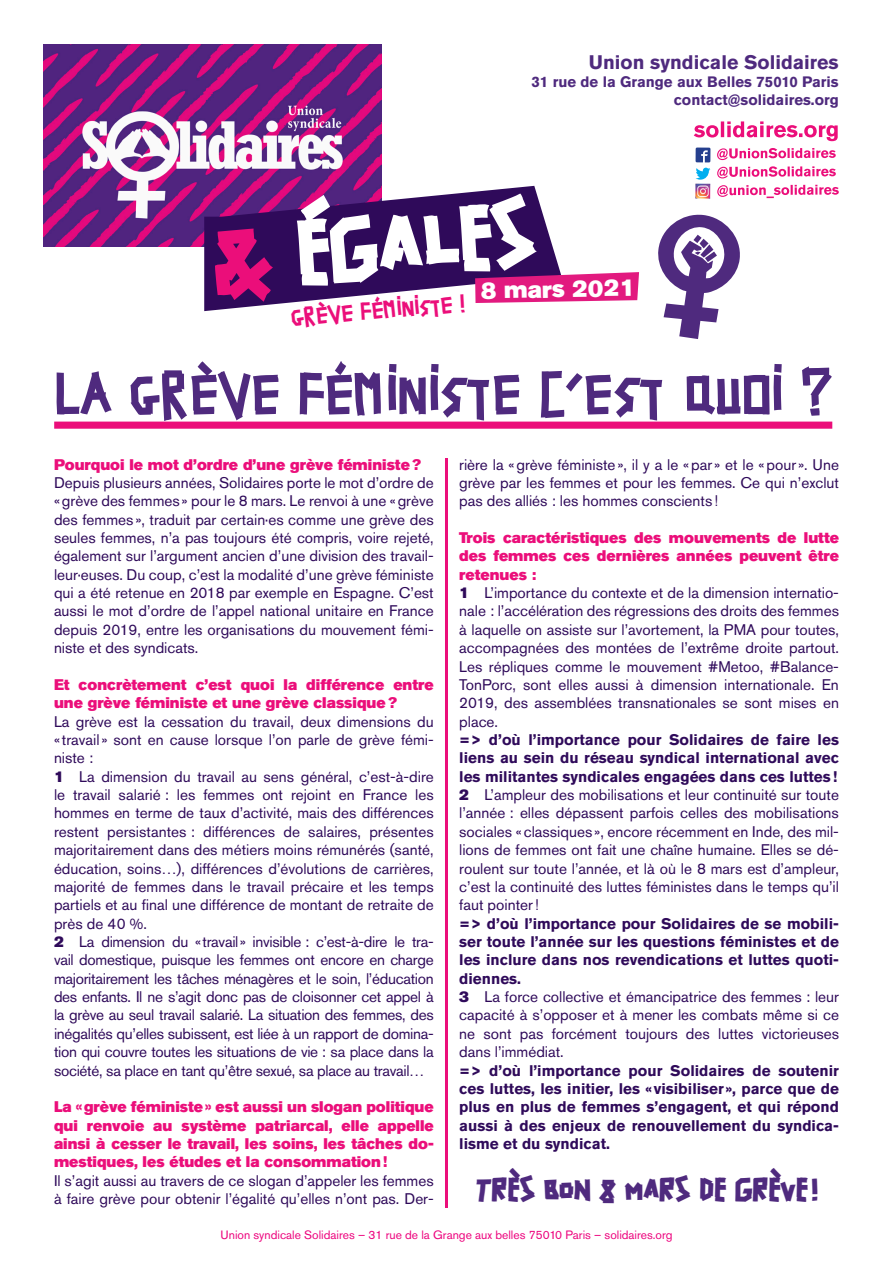
<style>
.page{position:relative;width:893px;height:1263px;background:#fff}
.page>*{position:absolute;margin:0;border:0;box-sizing:border-box;transform-origin:0 0}
.t1{font:74.85px "Solidaire Action";color:#fff}
.Titre_style_2{font:53.4px "Solidaire Manif";color:#4f2a7e}
.t2{font:27px "Solidaire Action";color:#4f2a7e}
.t3{font:23.7px "Akzidenz Grotesk Std Super";color:#fff}
.t4{font:22.05px "Solidaire Manif";color:#eb0e7a}
.t5{font:700 19.5px "Akzidenz Grotesk Std";color:#4f2a7e}
.Style_de_paragraphe{font:15.3px/18.3px "Akzidenz Grotesk Std";color:#2f0a5a;text-align:justify}
.Style_de_paragraphe-2{font:700 15.3px/18.3px "Akzidenz Grotesk Std";color:#2f0a5a;text-align:justify}
.Style_de_paragraphe-3{font:15.3px/18.3px "Akzidenz Grotesk Std Super";color:#eb0e7a;text-align:justify}
.t6{font:700 15px "Akzidenz Grotesk Std";color:#4f2a7e}
.t7{font:12px "Akzidenz Grotesk Std";color:#ed027d}
.s1{color:#eb0e7a}
.s2{font-family:"Akzidenz Grotesk Std Super"}
</style>
<div class="page">
<img style="left:44px;top:45px;width:337px;height:201px">
<svg style="left:695px;top:168px;width:15px;height:12px"></svg>
<svg style="left:696px;top:148px;width:14px;height:14px"></svg>
<img style="left:695px;top:184px;width:15px;height:15px">
<svg style="left:717px;top:148px;width:119px;height:12px"></svg>
<svg style="left:717px;top:166px;width:119px;height:12px"></svg>
<svg style="left:717px;top:185px;width:122px;height:13px"></svg>
<svg style="left:694px;top:125px;width:24px;height:13px"></svg>
<hr style="left:721px;top:121px;width:3px;height:16px;background:#eb0e7a">
<svg style="left:727px;top:121px;width:111px;height:20px"></svg>
<svg style="left:204px;top:186px;width:435px;height:125px"></svg>
<svg style="left:658px;top:214px;width:82px;height:125px"></svg>
<div style="left:54px;top:422px;width:778px;height:7px;background:#eb0e7a"></div>
<hr style="left:445px;top:458px;width:3px;height:750px;background:#eb0e7a">
<p class="t5" style="left:589px;top:51px;width:251px">Union syndicale Solidaires</p>
<p class="t6" style="left:531px;top:73px;width:309px">31 rue de la Grange aux Belles 75010 Paris</p>
<p class="t6" style="left:674px;top:91px;width:166px">contact@solidaires.org</p>
<p class="t1" style="left:206px;top:201px;width:327px;rotate:-5deg"><span class="s1">&amp;</span> ÉGALES</p>
<p class="t3" style="left:481px;top:276px;width:155px;rotate:-1deg">8 mars 2021</p>
<p class="t4" style="left:290px;top:304px;width:176px;rotate:-5deg">GRÈVE FÉMINISTE !</p>
<p class="Titre_style_2" style="left:54px;top:359px;width:779px">LA GRÈVE FÉMINISTE C’EST QUOI ?</p>
<p class="Style_de_paragraphe-3" style="left:54px;top:455px;width:369px">Pourquoi le mot d’ordre d’une grève féministe?</p>
<p class="Style_de_paragraphe" style="left:54px;top:473px;width:381px">Depuis plusieurs années, Solidaires porte le mot d’ordre de «grève des femmes » pour le 8 mars. Le renvoi à une «grève des femmes », traduit par certain·es comme une grève des seules femmes, n’a pas toujours été compris, voire rejeté, également sur l’argument ancien d’une division des travail&shy;leur·euses. Du coup, c’est la modalité d’une grève féministe qui a été retenue en 2018 par exemple en Espagne. C’est aussi le mot d’ordre de l’appel national unitaire en France depuis 2019, entre les organisations du mouvement fémi&shy;niste et des syndicats.</p>
<p class="Style_de_paragraphe-3" style="left:54px;top:675px;width:381px">Et concrètement c’est quoi la différence entre une grève féministe et une grève classique?</p>
<p class="Style_de_paragraphe" style="left:54px;top:712px;width:381px">La grève est la cessation du travail, deux dimensions du «travail» sont en cause lorsque l’on parle de grève fémi&shy;niste :</p>
<p class="Style_de_paragraphe" style="left:54px;top:767px;width:381px"><span class="s2">1</span> La dimension du travail au sens général, c’est-à-dire le travail salarié : les femmes ont rejoint en France les hommes en terme de taux d’activité, mais des différences restent persistantes : différences de salaires, présentes majoritairement dans des métiers moins rémunérés (santé, éducation, soins…), différences d’évolutions de carrières, majorité de femmes dans le travail précaire et les temps partiels et au final une différence de montant de retraite de près de 40 %.</p>
<p class="Style_de_paragraphe" style="left:54px;top:932px;width:381px"><span class="s2">2</span> La dimension du «travail» invisible : c’est-à-dire le tra&shy;vail domestique, puisque les femmes ont encore en charge majoritairement les tâches ménagères et le soin, l’éducation des enfants. Il ne s’agit donc pas de cloisonner cet appel à la grève au seul travail salarié. La situation des femmes, des inégalités qu’elles subissent, est liée à un rapport de domina&shy;tion qui couvre toutes les situations de vie : sa place dans la société, sa place en tant qu’être sexué, sa place au travail…</p>
<p class="Style_de_paragraphe-3" style="left:54px;top:1098px;width:381px">La «grève féministe» est aussi un slogan politique qui renvoie au système patriarcal, elle appelle ainsi à cesser le travail, les soins, les tâches do&shy;mestiques, les études et la consommation!</p>
<p class="Style_de_paragraphe" style="left:54px;top:1171px;width:381px">Il s’agit aussi au travers de ce slogan d’appeler les femmes à faire grève pour obtenir l’égalité qu’elles n’ont pas. Der-</p>
<p class="Style_de_paragraphe" style="left:459px;top:455px;width:381px">rière la «grève féministe», il y a le «par» et le «pour». Une grève par les femmes et pour les femmes. Ce qui n’exclut pas des alliés : les hommes conscients !</p>
<p class="Style_de_paragraphe-3" style="left:459px;top:528px;width:381px">Trois caractéristiques des mouvements de lutte des femmes ces dernières années peuvent être retenues :</p>
<p class="Style_de_paragraphe" style="left:459px;top:583px;width:381px"><span class="s2">1</span> L’importance du contexte et de la dimension internatio&shy;nale : l’accélération des régressions des droits des femmes à laquelle on assiste sur l’avortement, la PMA pour toutes, accompagnées des montées de l’extrême droite partout.<br>Les répliques comme le mouvement #Metoo, #Balance-TonPorc, sont elles aussi à dimension internationale. En 2019, des assemblées transnationales se sont mises en place.</p>
<p class="Style_de_paragraphe-2" style="left:459px;top:730px;width:381px">=&gt; d’où l’importance pour Solidaires de faire les liens au sein du réseau syndical international avec les militantes syndicales engagées dans ces luttes!</p>
<p class="Style_de_paragraphe" style="left:459px;top:785px;width:381px"><span class="s2">2</span> L’ampleur des mobilisations et leur continuité sur toute l’année : elles dépassent parfois celles des mobilisations sociales «classiques », encore récemment en Inde, des mil&shy;lions de femmes ont fait une chaîne humaine. Elles se dé&shy;roulent sur toute l’année, et là où le 8 mars est d’ampleur, c’est la continuité des luttes féministes dans le temps qu’il faut pointer!</p>
<p class="Style_de_paragraphe-2" style="left:459px;top:914px;width:381px">=&gt; d’où l’importance pour Solidaires de se mobili&shy;ser toute l’année sur les questions féministes et de les inclure dans nos revendications et luttes quoti&shy;diennes.</p>
<p class="Style_de_paragraphe" style="left:459px;top:987px;width:381px"><span class="s2">3</span> La force collective et émancipatrice des femmes : leur capacité à s’opposer et à mener les combats même si ce ne sont pas forcément toujours des luttes victorieuses dans l’immédiat.</p>
<p class="Style_de_paragraphe-2" style="left:459px;top:1061px;width:381px">=&gt; d’où l’importance pour Solidaires de soutenir ces luttes, les initier, les « visibiliser », parce que de plus en plus de femmes s’engagent, et qui répond aussi à des enjeux de renouvellement du syndica&shy;lisme et du syndicat.</p>
<p class="t2" style="left:477px;top:1167px;width:343px">TRÈS BON 8 MARS DE GRÈVE !</p>
<p class="t7" style="left:220px;top:1228px;width:454px">Union syndicale Solidaires – 31 rue de la Grange aux belles 75010 Paris – solidaires.org</p>
</div>
